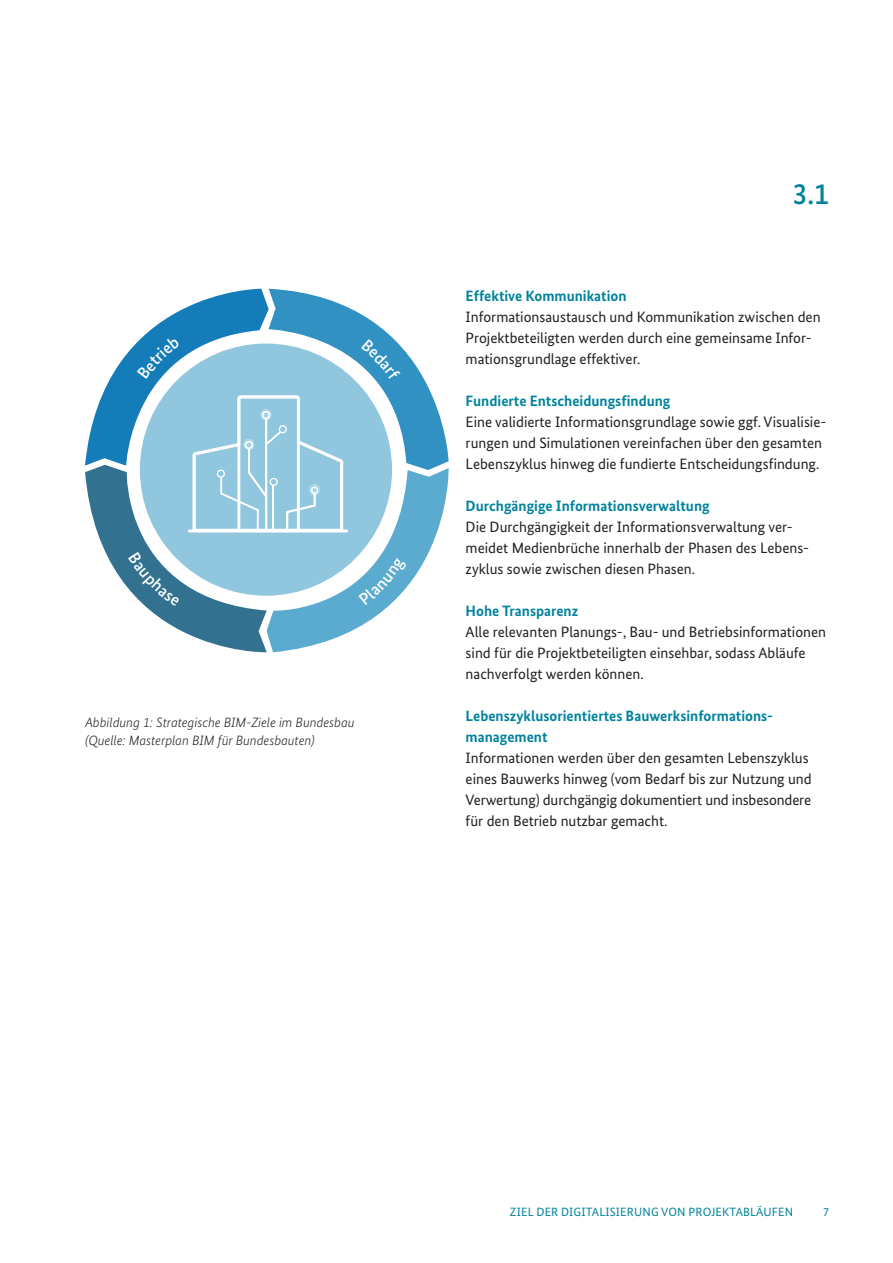
<style>
.page{position:relative;width:893px;height:1263px;background:#fff}
.page>*{position:absolute;margin:0;border:0;box-sizing:border-box;transform-origin:0 0}
.t1{font:500 30px "Bundes Sans";color:#00839c}
.t2{font:15px/21px "Bundes Sans";color:#231f20}
.t3{font:700 15px/21px "Bundes Sans";color:#00839c}
.t4{font:italic 300 13.5px/18px "Bundes Sans";color:#231f20}
.t5{font:12px "Bundes Sans";letter-spacing:.01em;color:#00839c}
</style>
<div class="page">
<svg style="left:85px;top:289px;width:364px;height:364px"></svg>
<p class="t4" style="left:85px;top:713px;width:271px">Abbildung 1: Strategische BIM-Ziele im Bundesbau (Quelle: Masterplan BIM für Bundesbauten)</p>
<h1 class="t1" style="left:792px;top:177px;width:38px">3.1</h1>
<p class="t3" style="left:466px;top:285px;width:162px">Effektive Kommunikation</p>
<p class="t2" style="left:466px;top:306px;width:356px">Informationsaustausch und Kommunikation zwischen den<br>Projektbeteiligten werden durch eine gemeinsame Infor&shy;mationsgrundlage effektiver.</p>
<p class="t3" style="left:466px;top:390px;width:206px">Fundierte Entscheidungsfindung</p>
<p class="t2" style="left:466px;top:411px;width:362px">Eine validierte Informationsgrundlage sowie ggf. Visualisie&shy;rungen und Simulationen vereinfachen über den gesamten<br>Lebenszyklus hinweg die fundierte Entscheidungsfindung.</p>
<p class="t3" style="left:466px;top:495px;width:246px">Durchgängige Informationsverwaltung</p>
<p class="t2" style="left:466px;top:516px;width:345px">Die Durchgängigkeit der Informationsverwaltung ver&shy;meidet Medienbrüche innerhalb der Phasen des Lebens&shy;zyklus sowie zwischen diesen Phasen.</p>
<p class="t3" style="left:466px;top:600px;width:114px">Hohe Transparenz</p>
<p class="t2" style="left:466px;top:621px;width:362px">Alle relevanten Planungs-, Bau- und Betriebsinformationen sind für die Projektbeteiligten einsehbar, sodass Abläufe nachverfolgt werden können.</p>
<p class="t3" style="left:466px;top:705px;width:309px">Lebenszyklusorientiertes Bauwerksinformations&shy;management</p>
<p class="t2" style="left:466px;top:747px;width:348px">Informationen werden über den gesamten Lebenszyklus eines Bauwerks hinweg (vom Bedarf bis zur Nutzung und Verwertung) durchgängig dokumentiert und insbesondere für den Betrieb nutzbar gemacht.</p>
<p class="t5" style="left:510px;top:1205px;width:285px">ZIEL DER DIGITALISIERUNG VON PROJEKTABLÄUFEN</p>
<p class="t5" style="left:823px;top:1205px;width:7px">7</p>
</div>
